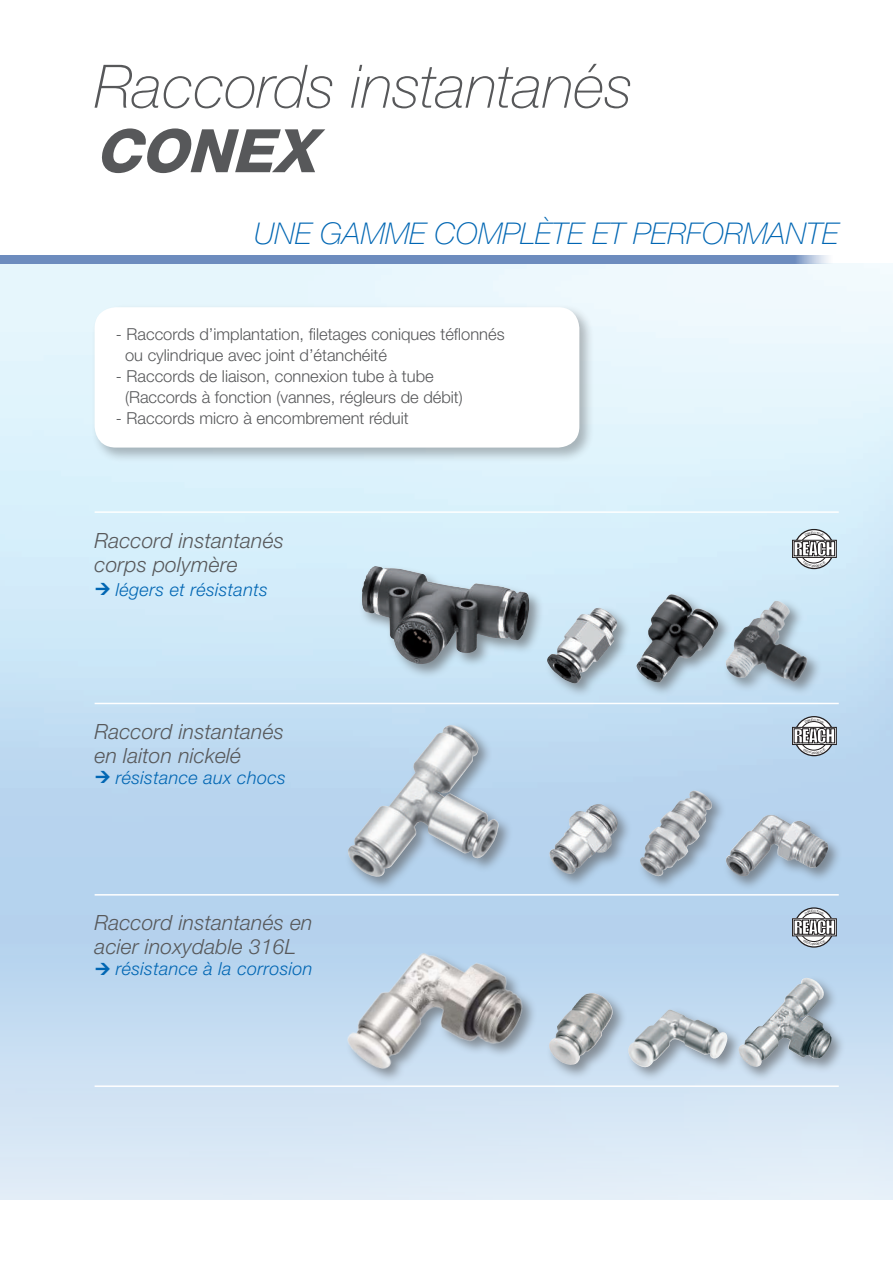
<style>
.page{position:relative;width:893px;height:1263px;background:#fff}
.page>*{position:absolute;margin:0;border:0;box-sizing:border-box;transform-origin:0 0}
.t1{font:italic 100 60px "Helvetica Neue LT Std";color:#57585a}
.t2{font:italic 800 60px "Helvetica Neue LT Std";color:#57585a}
.t3{font:italic 100 30px "Helvetica Neue LT Std";color:#0166b3}
.t4{font:italic 300 21px/24px "Helvetica Neue LT Std";letter-spacing:.01em;color:#57585a}
.t5{font:italic 300 18px "Helvetica Neue LT Std";letter-spacing:.02em;color:#0166b3}
.t6{font:300 16.5px/21px "Helvetica Neue LT Std";color:#57585a}
.t7{font:3px "Arial";color:#231f20;scale:1.21 1}
</style>
<div class="page">
<div style="left:0;top:857px;width:893px;height:342px;background:linear-gradient(to bottom,#adceec,#e1edf7)"></div>
<div style="left:0;top:255px;width:435px;height:9px;background:#6d8cbe"></div>
<svg style="left:435px;top:255px;width:458px;height:9px;background:#86a0c9"></svg>
<div style="left:544px;top:605px;width:88px;height:93px;background:#57585a;opacity:.6"></div>
<img style="left:547px;top:608px;width:70px;height:76px">
<div style="left:634px;top:591px;width:99px;height:106px;background:#57585a;opacity:.6"></div>
<img style="left:637px;top:594px;width:81px;height:89px">
<div style="left:723px;top:598px;width:99px;height:99px;background:#57585a;opacity:.6"></div>
<img style="left:725px;top:601px;width:83px;height:82px">
<div style="left:345px;top:722px;width:169px;height:170px;background:#57585a;opacity:.6"></div>
<img style="left:346px;top:725px;width:153px;height:153px">
<hr style="left:95px;top:894px;width:744px;height:1px;background:#fff">
<hr style="left:95px;top:1085px;width:744px;height:2px;background:#fff">
<div style="left:359px;top:564px;width:185px;height:115px;background:#57585a;opacity:.6"></div>
<img style="left:361px;top:566px;width:168px;height:98px">
<div style="left:345px;top:951px;width:192px;height:132px;background:#57585a;opacity:.6"></div>
<img style="left:342px;top:948px;width:190px;height:144px">
<div style="left:547px;top:801px;width:85px;height:88px;background:#57585a;opacity:.6"></div>
<img style="left:549px;top:804px;width:69px;height:70px">
<div style="left:723px;top:812px;width:120px;height:79px;background:#57585a;opacity:.6"></div>
<img style="left:727px;top:815px;width:101px;height:62px">
<div style="left:637px;top:788px;width:90px;height:103px;background:#57585a;opacity:.6"></div>
<img style="left:640px;top:790px;width:73px;height:87px">
<div style="left:546px;top:990px;width:82px;height:90px;background:#57585a;opacity:.6"></div>
<img style="left:547px;top:993px;width:66px;height:73px">
<div style="left:735px;top:975px;width:111px;height:106px;background:#57585a;opacity:.6"></div>
<img style="left:738px;top:978px;width:94px;height:89px">
<div style="left:625px;top:1007px;width:117px;height:75px;background:#57585a;opacity:.6"></div>
<img style="left:628px;top:1009px;width:100px;height:61px">
<div style="left:792px;top:540px;width:45px;height:18px;border:1px solid #231f20"></div>
<div style="left:91px;top:304px;width:504px;height:159px;background:#231f20;opacity:.3"></div>
<div style="left:95px;top:307px;width:484px;height:141px;background:#fff;border-radius:21px"></div>
<div style="left:792px;top:727px;width:45px;height:18px;border:1px solid #231f20"></div>
<div style="left:792px;top:918px;width:45px;height:18px;border:1px solid #231f20"></div>
<svg style="left:96px;top:583px;width:34px;height:13px"></svg>
<svg style="left:96px;top:771px;width:14px;height:12px"></svg>
<svg style="left:96px;top:962px;width:14px;height:12px"></svg>
<svg style="left:793px;top:528px;width:42px;height:42px"></svg>
<svg style="left:793px;top:715px;width:42px;height:42px"></svg>
<svg style="left:793px;top:907px;width:42px;height:41px"></svg>
<h1 class="t1" style="left:95px;top:52px;width:540px">Raccords instantanés</h1>
<h1 class="t2" style="left:95px;top:115px;width:241px">CONEX</h1>
<h2 class="t3" style="left:255px;top:216px;width:586px">UNE GAMME COMPLÈTE ET PERFORMANTE</h2>
<p class="t6" style="left:125px;top:324px;width:381px;text-indent:-9px">- Raccords d’implantation, filetages coniques téflonnés ou cylindrique avec joint d’étanchéité</p>
<p class="t6" style="left:125px;top:366px;width:339px;text-indent:-9px">- Raccords de liaison, connexion tube à tube (Raccords à fonction (vannes, régleurs de débit)</p>
<p class="t6" style="left:116px;top:408px;width:294px">- Raccords micro à encombrement réduit</p>
<p class="t4" style="left:95px;top:528px;width:191px">Raccord instantanés corps polymère</p>
<p class="t5" style="left:116px;top:578px;width:153px">légers et résistants</p>
<p class="t4" style="left:95px;top:719px;width:191px">Raccord instantanés en laiton nickelé</p>
<p class="t5" style="left:116px;top:767px;width:171px">résistance aux chocs</p>
<p class="t4" style="left:95px;top:910px;width:219px">Raccord instantanés en acier inoxydable 316L</p>
<p class="t5" style="left:116px;top:958px;width:198px">résistance à la corrosion</p>
<p class="t7" style="left:813px;top:564px;width:3px">0</p>
<p class="t7" style="left:813px;top:751px;width:3px">0</p>
<p class="t7" style="left:813px;top:942px;width:3px">0</p>
</div>
